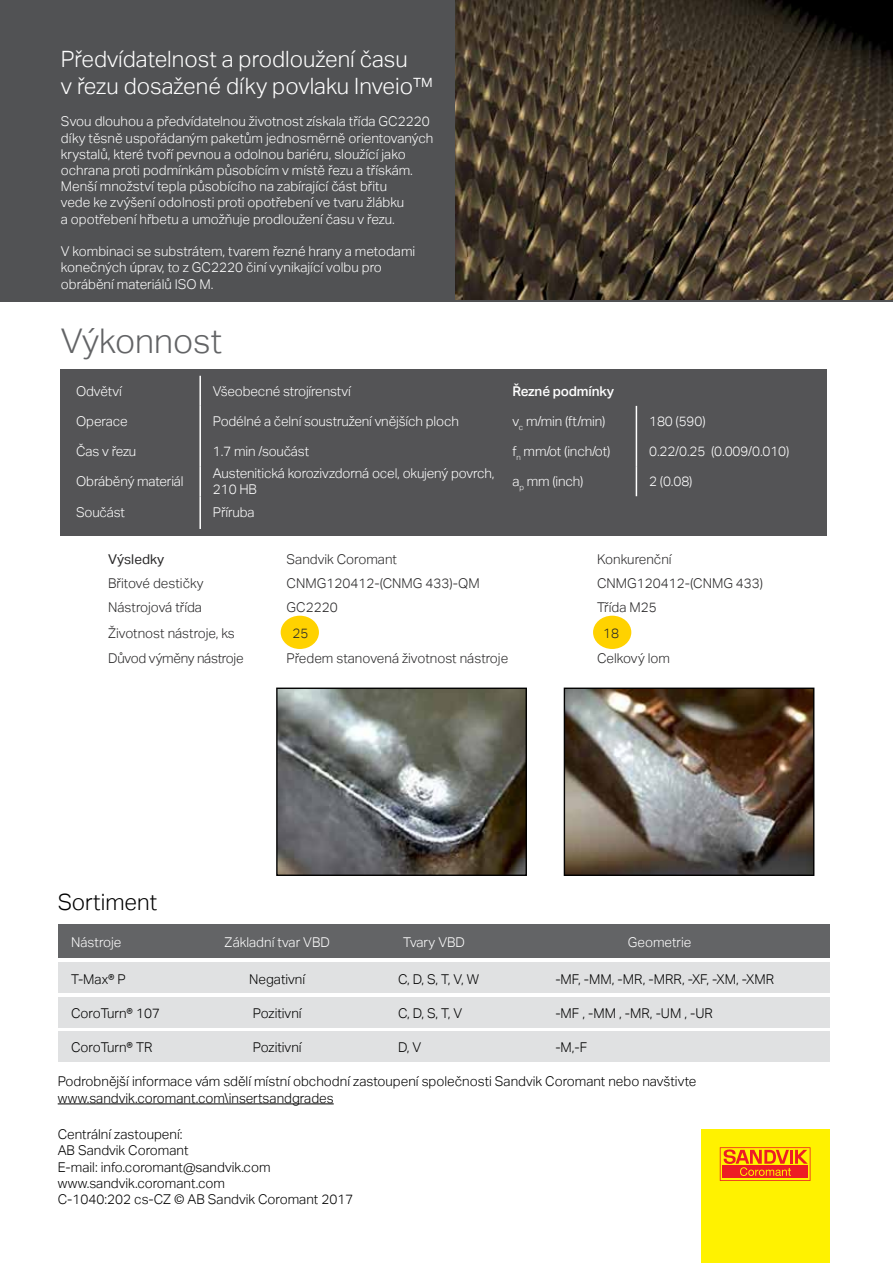
<style>
.page{position:relative;width:893px;height:1263px;background:#fff}
.page>*{position:absolute;margin:0;border:0;box-sizing:border-box;transform-origin:0 0}
.t1{font:300 34.05px "Aktiv Grotesk";color:#636466}
.t2{font:300 22.5px/27px "Aktiv Grotesk";color:#fff}
.t3{font:300 22.5px "Aktiv Grotesk";color:#000}
.t4{font:300 13.5px/16.2px "Aktiv Grotesk";color:#fff}
.t5{font:300 13.5px/16.2px "Aktiv Grotesk";color:#000}
.t6{font:300 13.5px "Aktiv Grotesk";color:#292829}
.t7{font:300 13.5px "Aktiv Grotesk";letter-spacing:-.02em;color:#292829}
.t8{font:500 13.5px "Aktiv Grotesk";letter-spacing:-.01em;color:#fff}
.t9{font:13.5px "Aktiv Grotesk";color:#292829}
</style>
<div class="page">
<div style="left:701px;top:1147px;width:128px;height:116px;background:#fff200"></div>
<div style="left:701px;top:1129px;width:128px;height:72px;background:#fff200"></div>
<svg style="left:720px;top:1147px;width:90px;height:34px"></svg>
<div style="left:58px;top:1031px;width:771px;height:31px;background:#e0e1e2"></div>
<div style="left:58px;top:997px;width:771px;height:30px;background:#e0e1e2"></div>
<div style="left:58px;top:962px;width:771px;height:31px;background:#e0e1e2"></div>
<div style="left:58px;top:924px;width:771px;height:33px;background:#636466"></div>
<img style="left:278px;top:689px;width:247px;height:185px">
<div style="left:276px;top:687px;width:251px;height:189px;border:1px solid #000"></div>
<img style="left:566px;top:689px;width:246px;height:185px">
<div style="left:564px;top:687px;width:250px;height:189px;border:1px solid #000"></div>
<div style="left:0;top:0;width:893px;height:301px;background:#515254"></div>
<div style="left:61px;top:369px;width:766px;height:166px;background:#545456"></div>
<div style="left:593px;top:616px;width:38px;height:33px;background:#ffd200;border-radius:50%"></div>
<div style="left:281px;top:616px;width:38px;height:33px;background:#ffd200;border-radius:50%"></div>
<img style="left:456px;top:0;width:437px;height:300px">
<hr style="left:199px;top:406px;width:2px;height:30px;background:#fff">
<hr style="left:199px;top:436px;width:2px;height:30px;background:#fff">
<hr style="left:199px;top:466px;width:2px;height:30px;background:#fff">
<hr style="left:199px;top:496px;width:2px;height:33px;background:#fff">
<hr style="left:636px;top:406px;width:1px;height:30px;background:#fff">
<hr style="left:636px;top:436px;width:1px;height:30px;background:#fff">
<hr style="left:636px;top:466px;width:1px;height:30px;background:#fff">
<hr style="left:199px;top:376px;width:2px;height:30px;background:#fff">
<hr style="left:58px;top:1103px;width:276px;height:1px;background:#000">
<h2 class="t2" style="left:61px;top:46px;width:374px">Předvídatelnost a prodloužení času<br>v řezu dosažené díky povlaku Inveio™</h2>
<p class="t4" style="left:61px;top:114px;width:374px">Svou dlouhou a předvídatelnou životnost získala třída GC2220 díky těsně uspořádaným paketům jednosměrně orientovaných krystalů, které tvoří pevnou a odolnou bariéru, sloužící jako ochrana proti podmínkám působícím v místě řezu a třískám.<br>Menší množství tepla působícího na zabírající část břitu<br>vede ke zvýšení odolnosti proti opotřebení ve tvaru žlábku<br>a opotřebení hřbetu a umožňuje prodloužení času v řezu.</p>
<p class="t4" style="left:61px;top:243px;width:356px">V kombinaci se substrátem, tvarem řezné hrany a metodami konečných úprav, to z GC2220 činí vynikající volbu pro obrábění materiálů ISO M.</p>
<h1 class="t1" style="left:61px;top:322px;width:163px">Výkonnost</h1>
<p class="t4" style="left:76px;top:383px;width:47px">Odvětví</p>
<p class="t4" style="left:213px;top:383px;width:139px">Všeobecné strojírenství</p>
<p class="t8" style="left:512px;top:383px;width:103px">Řezné podmínky</p>
<p class="t4" style="left:76px;top:413px;width:53px">Operace</p>
<p class="t4" style="left:213px;top:413px;width:247px">Podélné a čelní soustružení vnějších ploch</p>
<p class="t4" style="left:512px;top:413px;width:95px">v<sub>c</sub> m/min (ft/min)</p>
<p class="t4" style="left:649px;top:413px;width:58px">180 (590)</p>
<p class="t4" style="left:76px;top:443px;width:62px">Čas v řezu</p>
<p class="t4" style="left:213px;top:443px;width:98px">1.7 min /součást</p>
<p class="t4" style="left:512px;top:443px;width:99px">f<sub>n</sub> mm/ot (inch/ot)</p>
<p class="t4" style="left:649px;top:443px;width:142px">0.22/0.25 (0.009/0.010)</p>
<p class="t4" style="left:76px;top:473px;width:109px">Obráběný materiál</p>
<p class="t4" style="left:213px;top:465px;width:283px">Austenitická korozivzdorná ocel, okujený povrch,<br>210 HB</p>
<p class="t4" style="left:512px;top:473px;width:73px">a<sub>p</sub> mm (inch)</p>
<p class="t4" style="left:649px;top:473px;width:45px">2 (0.08)</p>
<p class="t4" style="left:76px;top:505px;width:50px">Součást</p>
<p class="t4" style="left:213px;top:505px;width:43px">Příruba</p>
<p class="t9" style="left:108px;top:551px;width:58px">Výsledky</p>
<p class="t6" style="left:287px;top:551px;width:112px">Sandvik Coromant</p>
<p class="t6" style="left:597px;top:551px;width:76px">Konkurenční</p>
<p class="t6" style="left:108px;top:575px;width:97px">Břitové destičky</p>
<p class="t6" style="left:287px;top:575px;width:195px">CNMG120412-(CNMG 433)-QM</p>
<p class="t6" style="left:597px;top:575px;width:168px">CNMG120412-(CNMG 433)</p>
<p class="t6" style="left:108px;top:599px;width:95px">Nástrojová třída</p>
<p class="t6" style="left:287px;top:599px;width:53px">GC2220</p>
<p class="t6" style="left:597px;top:599px;width:61px">Třída M25</p>
<p class="t6" style="left:108px;top:625px;width:128px">Životnost nástroje, ks</p>
<p class="t6" style="left:293px;top:625px;width:17px">25</p>
<p class="t6" style="left:603px;top:625px;width:17px">18</p>
<p class="t7" style="left:108px;top:650px;width:137px">Důvod výměny nástroje</p>
<p class="t6" style="left:287px;top:650px;width:223px">Předem stanovená životnost nástroje</p>
<p class="t6" style="left:597px;top:650px;width:75px">Celkový lom</p>
<h2 class="t3" style="left:58px;top:889px;width:101px">Sortiment</h2>
<p class="t4" style="left:71px;top:934px;width:52px">Nástroje</p>
<p class="t4" style="left:225px;top:934px;width:107px">Základní tvar VBD</p>
<p class="t4" style="left:403px;top:934px;width:63px">Tvary VBD</p>
<p class="t4" style="left:628px;top:934px;width:65px">Geometrie</p>
<p class="t5" style="left:71px;top:971px;width:56px">T-Max® P</p>
<p class="t5" style="left:249px;top:971px;width:57px">Negativní</p>
<p class="t5" style="left:398px;top:971px;width:83px">C, D, S, T, V, W</p>
<p class="t5" style="left:555px;top:971px;width:220px">-MF, -MM, -MR, -MRR, -XF, -XM, -XMR</p>
<p class="t5" style="left:71px;top:1005px;width:90px">CoroTurn® 107</p>
<p class="t5" style="left:253px;top:1005px;width:50px">Pozitivní</p>
<p class="t5" style="left:398px;top:1005px;width:66px">C, D, S, T, V</p>
<p class="t5" style="left:555px;top:1005px;width:159px">-MF , -MM , -MR, -UM , -UR</p>
<p class="t5" style="left:71px;top:1040px;width:83px">CoroTurn® TR</p>
<p class="t5" style="left:253px;top:1040px;width:50px">Pozitivní</p>
<p class="t5" style="left:398px;top:1040px;width:25px">D, V</p>
<p class="t5" style="left:555px;top:1040px;width:34px">-M,-F</p>
<p class="t5" style="left:58px;top:1073px;width:640px">Podrobnější informace vám sdělí místní obchodní zastoupení společnosti Sandvik Coromant nebo navštivte www.sandvik.coromant.com\insertsandgrades</p>
<p class="t5" style="left:58px;top:1126px;width:297px">Centrální zastoupení:<br>AB Sandvik Coromant<br>E-mail: info.coromant@sandvik.com www.sandvik.coromant.com<br>C-1040:202 cs-CZ © AB Sandvik Coromant 2017</p>
</div>
